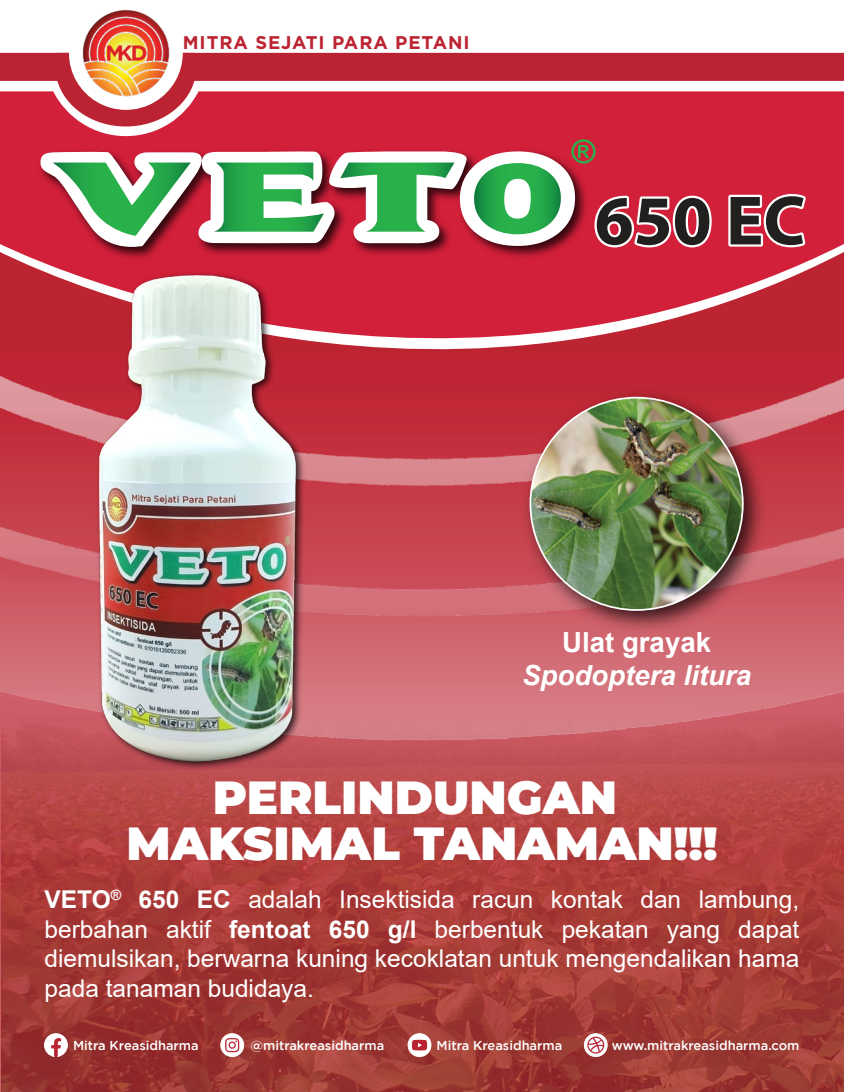
<style>
.page{position:relative;width:844px;height:1092px;background:#fff}
.page>*{position:absolute;margin:0;border:0;box-sizing:border-box;transform-origin:0 0}
.t1{font:900 46.38px/45.5px "Montserrat";color:#fff;text-align:center}
.t2{font:italic 700 27.65px "Arial";color:#fff}
.t3{font:700 27.65px "Arial";color:#fff}
.t4{font:24.5px/29.4px "Arial";color:#fff;text-align:justify}
.t5{font:700 18.38px "Gotham";letter-spacing:.05em;color:#bc2432}
.t6{font:500 12.95px "Gotham";color:#fff}
.s1{font-weight:700}
</style>
<div class="page">
<div style="left:0;top:53px;width:843px;height:28px;background:#bb2332"></div>
<svg style="left:55px;top:52px;width:141px;height:39px"></svg>
<img style="left:73px;top:9px;width:106px;height:82px">
<svg style="left:0;top:91px;width:843px;height:285px;background:#ce2f44"></svg>
<svg style="left:728px;top:194px;width:77px;height:53px;background:#8d535b"></svg>
<img style="left:35px;top:146px;width:419px;height:117px">
<img style="left:454px;top:253px;width:137px;height:10px">
<svg style="left:40px;top:139px;width:671px;height:114px"></svg>
<img style="left:0;top:376px;width:843px;height:151px">
<img style="left:0;top:527px;width:843px;height:564px">
<svg style="left:584px;top:1033px;width:23px;height:23px"></svg>
<div style="left:584px;top:1033px;width:23px;height:23px;border:1px solid #fff;border-radius:50%"></div>
<svg style="left:587px;top:1036px;width:17px;height:17px"></svg>
<div style="left:221px;top:1033px;width:22px;height:23px;background:#fff;border-radius:50%"></div>
<div style="left:220px;top:1033px;width:24px;height:23px;border:1px solid #fff;border-radius:50%"></div>
<svg style="left:225px;top:1038px;width:14px;height:14px"></svg>
<div style="left:408px;top:1033px;width:23px;height:23px;background:#fff;border-radius:50%"></div>
<div style="left:407px;top:1033px;width:24px;height:23px;border:1px solid #fff;border-radius:50%"></div>
<svg style="left:412px;top:1039px;width:15px;height:11px"></svg>
<svg style="left:44px;top:1032px;width:24px;height:25px"></svg>
<img style="left:514px;top:381px;width:259px;height:260px">
<img style="left:530px;top:397px;width:212px;height:213px;border-radius:106px">
<img style="left:93px;top:269px;width:215px;height:504px">
<img style="left:88px;top:272px;width:216px;height:495px">
<p class="t5" style="left:183px;top:32px;width:288px">MITRA SEJATI PARA PETANI</p>
<p class="t3" style="left:562px;top:623px;width:150px">Ulat grayak</p>
<p class="t2" style="left:522px;top:657px;width:230px">Spodoptera litura</p>
<h1 class="t1" style="left:126px;top:772px;width:592px">PERLINDUNGAN<br>MAKSIMAL TANAMAN!!!</h1>
<p class="t4" style="left:44px;top:884px;width:756px"><span class="s1">VETO</span><sup>®</sup> <span class="s1">650 EC</span> adalah Insektisida racun kontak dan lambung, berbahan aktif <span class="s1">fentoat 650 g/l</span> berbentuk pekatan yang dapat diemulsikan, berwarna kuning kecoklatan untuk mengendalikan hama pada tanaman budidaya.</p>
<p class="t6" style="left:73px;top:1037px;width:127px">Mitra Kreasidharma</p>
<p class="t6" style="left:250px;top:1037px;width:135px">@mitrakreasidharma</p>
<p class="t6" style="left:436px;top:1037px;width:127px">Mitra Kreasidharma</p>
<p class="t6" style="left:611px;top:1037px;width:189px">www.mitrakreasidharma.com</p>
</div>
